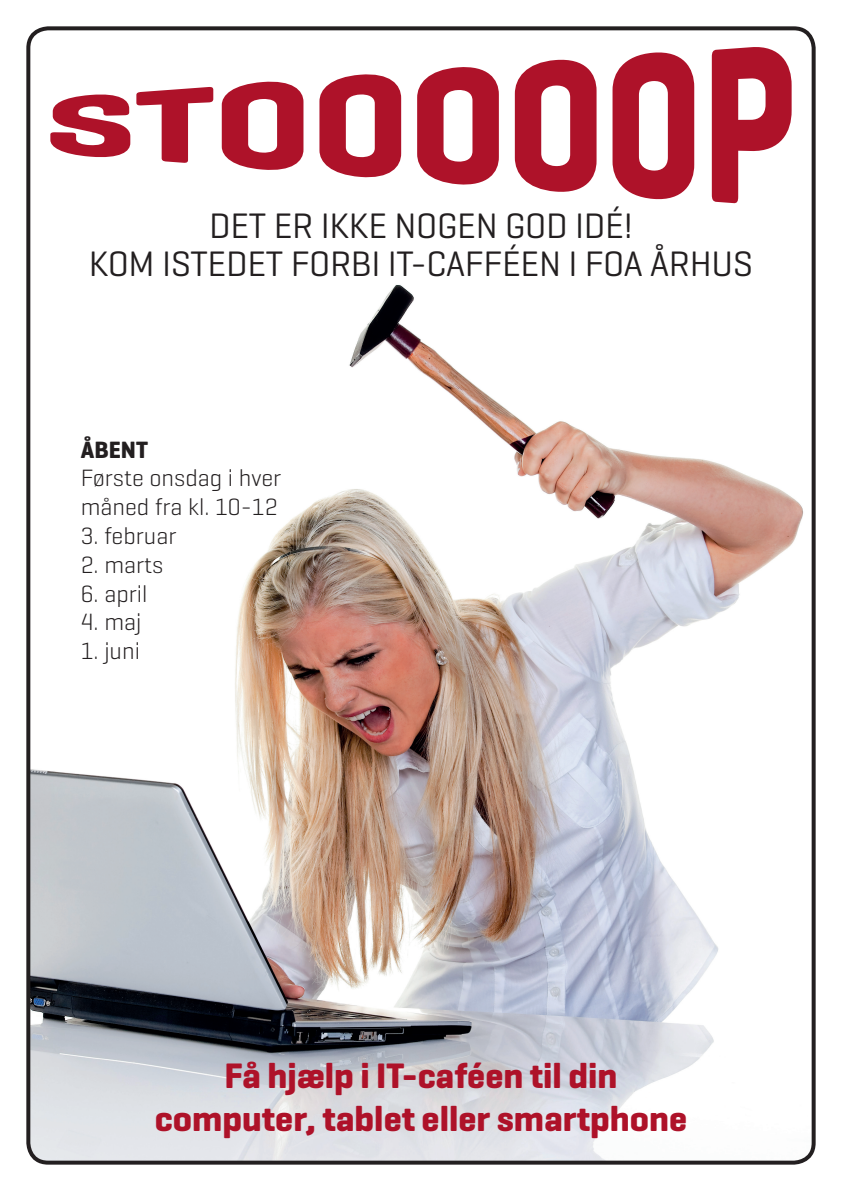
<style>
.page{position:relative;width:842px;height:1191px;background:#fff}
.page>*{position:absolute;margin:0;border:0;box-sizing:border-box;transform-origin:0 0}
.t1{font:36px/38px "Geogrotesque";letter-spacing:-.01em;color:#231f20;text-align:center}
.t2{font:700 36px/43.2px "Geogrotesque";color:#ae1229;text-align:center}
.t3{font:300 24px/28.8px "Geogrotesque";color:#231f20}
.t4{font:700 24px "Geogrotesque";color:#231f20}
</style>
<div class="page">
<img style="left:31px;top:71px;width:780px;height:1091px">
<div style="left:26px;top:26px;width:790px;height:1138px;border:4px solid #231f20;border-radius:20px"></div>
<svg style="left:50px;top:93px;width:80px;height:66px"></svg>
<svg style="left:136px;top:87px;width:77px;height:76px"></svg>
<svg style="left:222px;top:80px;width:81px;height:92px"></svg>
<svg style="left:319px;top:72px;width:82px;height:107px"></svg>
<svg style="left:417px;top:67px;width:82px;height:120px"></svg>
<svg style="left:515px;top:59px;width:81px;height:135px"></svg>
<svg style="left:612px;top:52px;width:82px;height:149px"></svg>
<svg style="left:712px;top:47px;width:80px;height:156px"></svg>
<h1 class="t1" style="left:89px;top:206px;width:666px">DET ER IKKE NOGEN GOD IDÉ!<br>KOM ISTEDET FORBI IT-CAFFÉEN I FOA ÅRHUS</h1>
<p class="t4" style="left:81px;top:434px;width:69px">ÅBENT</p>
<p class="t3" style="left:81px;top:463px;width:202px">Første onsdag i hver måned fra kl. 10-12</p>
<p class="t3" style="left:81px;top:520px;width:97px">3. februar</p>
<p class="t3" style="left:81px;top:549px;width:84px">2. marts</p>
<p class="t3" style="left:81px;top:578px;width:68px">6. april</p>
<p class="t3" style="left:81px;top:607px;width:62px">4. maj</p>
<p class="t3" style="left:81px;top:636px;width:61px">1. juni</p>
<h1 class="t2" style="left:155px;top:1053px;width:534px">Få hjælp i IT-caféen til din computer, tablet eller smartphone</h1>
</div>
